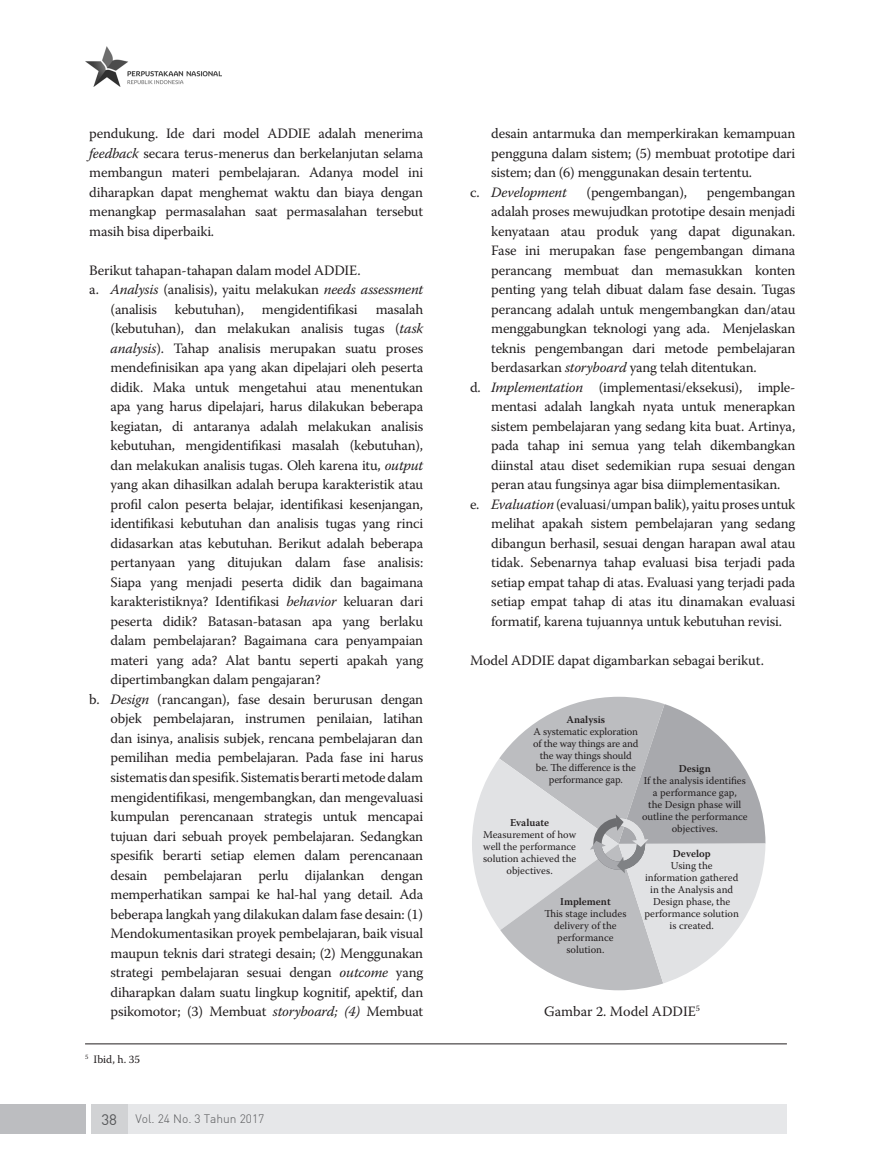
<style>
.page{position:relative;width:872px;height:1170px;background:#fff}
.page>*{position:absolute;margin:0;border:0;box-sizing:border-box;transform-origin:0 0}
.List_Paragraph{font:14.25px/19.5px "Warnock Pro";letter-spacing:-.015em;color:#231f20;text-align:justify}
.List_Paragraph-2{font:italic 14.25px "Warnock Pro";letter-spacing:-.015em;color:#231f20}
.t1{font:300 12px "DIN";color:#57585a}
.t2{font:11.25px "Warnock Pro";color:#231f20}
.List_Paragraph-3{font:10.5px/12px "Warnock Pro";color:#231f20;text-align:center}
.List_Paragraph-4{font:600 10.5px "Warnock Pro";color:#231f20}
.s1{font-style:italic}
.s2{font-weight:400;font-size:15px}
.s3{font-style:normal}
</style>
<div class="page">
<div style="left:91px;top:1103px;width:696px;height:30px;background:#e6e7e9"></div>
<div style="left:91px;top:1103px;width:37px;height:30px;background:#d1d2d4"></div>
<div style="left:0;top:1103px;width:85px;height:30px;background:#bcbdc0"></div>
<img style="left:85px;top:46px;width:136px;height:41px">
<hr style="left:85px;top:1043px;width:702px;height:1px;background:#231f20">
<svg style="left:472px;top:696px;width:293px;height:294px"></svg>
<p class="List_Paragraph" style="left:89px;top:123px;width:335px">pendukung. Ide dari model ADDIE adalah menerima <span class="s1">feedback</span> secara terus-menerus dan berkelanjutan selama membangun materi pembelajaran. Adanya model ini diharapkan dapat menghemat waktu dan biaya dengan menangkap permasalahan saat permasalahan tersebut masih bisa diperbaiki.</p>
<p class="List_Paragraph" style="left:89px;top:260px;width:273px">Berikut tahapan-tahapan dalam model ADDIE.</p>
<p class="List_Paragraph" style="left:111px;top:279px;width:314px;text-indent:-21px">a. <span class="s1">Analysis</span> (analisis), yaitu melakukan <span class="s1">needs assessment </span>(analisis</p>
<p class="List_Paragraph" style="left:175px;top:299px;width:71px">kebutuhan),</p>
<p class="List_Paragraph" style="left:262px;top:299px;width:97px">mengidentifikasi</p>
<p class="List_Paragraph" style="left:111px;top:299px;width:314px;text-indent:265px">masalah (kebutuhan), dan melakukan analisis tugas (<span class="s1">task analysis</span>). Tahap analisis merupakan suatu proses mendefinisikan apa yang akan dipelajari oleh peserta didik. Maka untuk mengetahui atau menentukan apa yang harus dipelajari, harus dilakukan beberapa kegiatan, di antaranya adalah melakukan analisis kebutuhan, mengidentifikasi masalah (kebutuhan), dan melakukan analisis tugas. Oleh karena itu, <span class="s1">output </span>yang akan dihasilkan adalah berupa karakteristik atau profil calon peserta belajar, identifikasi kesenjangan, identifikasi kebutuhan dan analisis tugas yang rinci didasarkan atas kebutuhan. Berikut adalah beberapa pertanyaan yang ditujukan dalam fase analisis:<br>Siapa yang menjadi peserta didik dan bagaimana karakteristiknya? Identifikasi <span class="s1">behavior</span> keluaran dari peserta didik? Batasan-batasan apa yang berlaku dalam pembelajaran? Bagaimana cara penyampaian materi yang ada? Alat bantu seperti apakah yang dipertimbangkan dalam pengajaran?</p>
<p class="List_Paragraph" style="left:111px;top:689px;width:314px;text-indent:-21px">b. <span class="s1">Design</span> (rancangan), fase desain berurusan dengan objek pembelajaran, instrumen penilaian, latihan dan isinya, analisis subjek, rencana pembelajaran dan pemilihan media pembelajaran. Pada fase ini harus sistematis dan spesifik. Sistematis berarti metode dalam mengidentifikasi, mengembangkan, dan mengevaluasi kumpulan perencanaan strategis untuk mencapai tujuan dari sebuah proyek pembelajaran. Sedangkan spesifik berarti setiap elemen dalam perencanaan desain pembelajaran perlu dijalankan dengan memperhatikan sampai ke hal-hal yang detail. Ada beberapa langkah yang dilakukan dalam fase desain: (1)<br>Mendokumentasikan proyek pembelajaran, baik visual maupun teknis dari strategi desain; (2) Menggunakan strategi pembelajaran sesuai dengan <span class="s1">outcome</span> yang diharapkan dalam suatu lingkup kognitif, apektif, dan psikomotor; (3) Membuat <span class="s1">storyboard; (4)</span> Membuat</p>
<p class="t2" style="left:85px;top:1052px;width:57px"><sup>5</sup> Ibid, h. 35</p>
<p class="t1" style="left:101px;top:1111px;width:164px"><span class="s2">38</span> Vol. 24 No. 3 Tahun 2017</p>
<p class="List_Paragraph" style="left:491px;top:123px;width:306px">desain antarmuka dan memperkirakan kemampuan pengguna dalam sistem; (5) membuat prototipe dari sistem; dan (6) menggunakan desain tertentu.</p>
<p class="List_Paragraph-2" style="left:470px;top:183px;width:98px"><span class="s3">c.</span> Development</p>
<p class="List_Paragraph" style="left:586px;top:182px;width:102px">(pengembangan),</p>
<p class="List_Paragraph" style="left:491px;top:182px;width:306px;text-indent:215px">pengembangan adalah proses mewujudkan prototipe desain menjadi kenyataan atau produk yang dapat digunakan.<br>Fase ini merupakan fase pengembangan dimana perancang membuat dan memasukkan konten penting yang telah dibuat dalam fase desain. Tugas perancang adalah untuk mengembangkan dan/atau menggabungkan teknologi yang ada. Menjelaskan teknis pengembangan dari metode pembelajaran berdasarkan <span class="s1">storyboard</span> yang telah ditentukan.</p>
<p class="List_Paragraph" style="left:491px;top:377px;width:306px;text-indent:-21px">d. <span class="s1">Implementation</span> (implementasi/eksekusi), imple&shy;mentasi adalah langkah nyata untuk menerapkan sistem pembelajaran yang sedang kita buat. Artinya, pada tahap ini semua yang telah dikembangkan diinstal atau diset sedemikian rupa sesuai dengan peran atau fungsinya agar bisa diimplementasikan.</p>
<p class="List_Paragraph" style="left:491px;top:494px;width:306px;text-indent:-21px">e. <span class="s1">Evaluation</span> (evaluasi/umpan balik), yaitu proses untuk melihat apakah sistem pembelajaran yang sedang dibangun berhasil, sesuai dengan harapan awal atau tidak. Sebenarnya tahap evaluasi bisa terjadi pada setiap empat tahap di atas. Evaluasi yang terjadi pada setiap empat tahap di atas itu dinamakan evaluasi formatif, karena tujuannya untuk kebutuhan revisi.</p>
<p class="List_Paragraph" style="left:470px;top:650px;width:295px">Model ADDIE dapat digambarkan sebagai berikut.</p>
<p class="List_Paragraph-4" style="left:566px;top:713px;width:40px">Analysis</p>
<p class="List_Paragraph-3" style="left:533px;top:725px;width:106px">A systematic exploration</p>
<p class="List_Paragraph-3" style="left:533px;top:737px;width:107px">of the way things are and the way things should be. The difference is the performance gap.</p>
<p class="List_Paragraph-4" style="left:679px;top:761px;width:33px">Design</p>
<p class="List_Paragraph-3" style="left:642px;top:774px;width:107px">If the analysis identifies a performance gap,<br>the Design phase will outline the performance objectives.</p>
<p class="List_Paragraph-4" style="left:673px;top:847px;width:39px">Develop</p>
<p class="List_Paragraph-3" style="left:644px;top:859px;width:96px">Using the information gathered in the Analysis and<br>Design phase, the performance solution is created.</p>
<p class="List_Paragraph-4" style="left:510px;top:816px;width:40px">Evaluate</p>
<p class="List_Paragraph-3" style="left:483px;top:828px;width:95px">Measurement of how well the performance solution achieved the objectives.</p>
<p class="List_Paragraph-4" style="left:560px;top:895px;width:52px">Implement</p>
<p class="List_Paragraph-3" style="left:544px;top:907px;width:84px">This stage includes delivery of the performance solution.</p>
<p class="List_Paragraph" style="left:544px;top:1001px;width:157px">Gambar 2. Model ADDIE<sup>5</sup></p>
</div>
